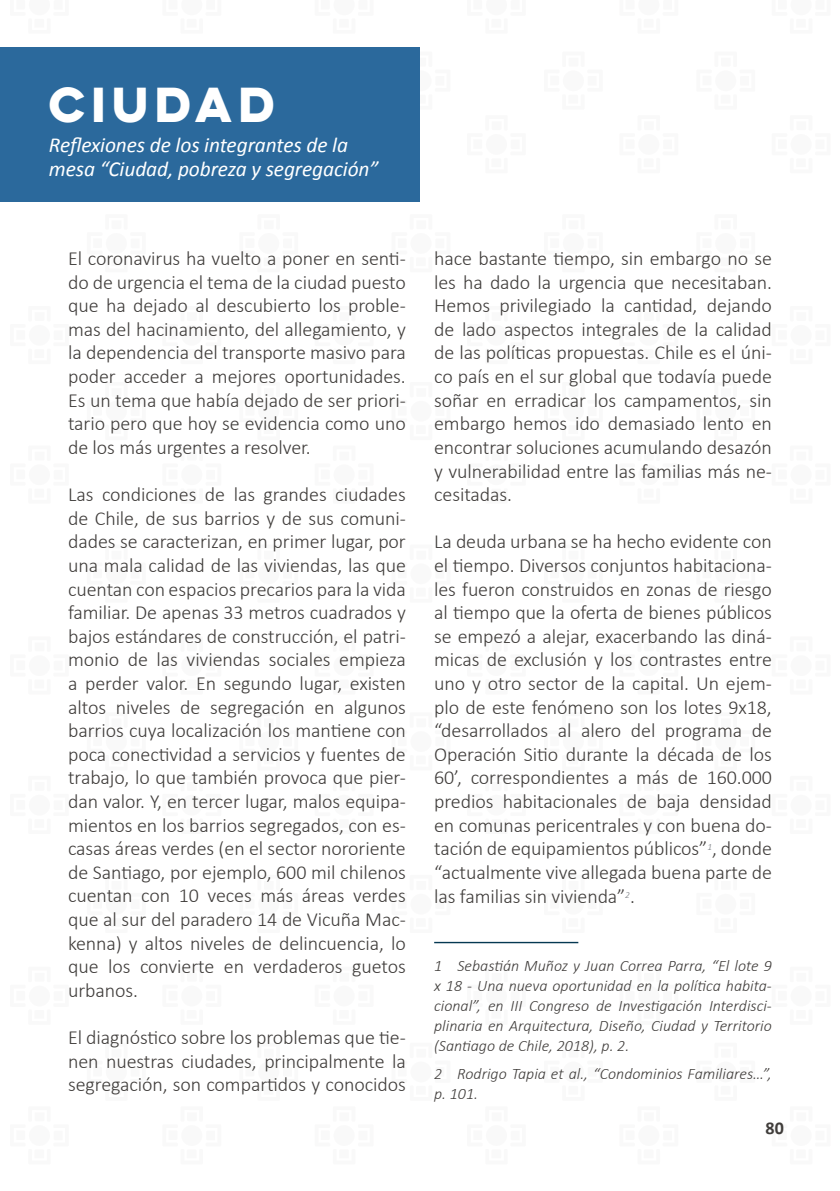
<style>
.page{position:relative;width:840px;height:1191px;background:#fff}
.page>*{position:absolute;margin:0;border:0;box-sizing:border-box;transform-origin:0 0}
.t1{font:700 44px "Lulo Clean W01 One";letter-spacing:-.08em;color:#fff}
.t2{font:italic 21.4px/24px "Calibri";letter-spacing:-.005em;color:#fff}
.t3{font:300 20px/23.6px "Calibri";letter-spacing:-.005em;color:#403d3b;text-align:justify}
.t4{font:700 18px "Calibri";color:#403d3b}
.t5{font:italic 300 16px/20px "Calibri";color:#403d3b;text-align:justify}
</style>
<div class="page">
<div style="left:29px;top:1125px;width:21px;height:21px;background:#f9f9f9;border-radius:50%"></div>
<div style="left:181px;top:1125px;width:21px;height:21px;background:#f9f9f9;border-radius:50%"></div>
<div style="left:333px;top:1125px;width:21px;height:21px;background:#f9f9f9;border-radius:50%"></div>
<div style="left:485px;top:1125px;width:22px;height:21px;background:#f9f9f9;border-radius:50%"></div>
<div style="left:637px;top:1125px;width:22px;height:21px;background:#f9f9f9;border-radius:50%"></div>
<div style="left:790px;top:1125px;width:21px;height:21px;background:#f9f9f9;border-radius:50%"></div>
<div style="left:29px;top:985px;width:21px;height:21px;background:#f9f9f9;border-radius:50%"></div>
<div style="left:106px;top:1061px;width:21px;height:21px;background:#f9f9f9;border-radius:50%"></div>
<div style="left:181px;top:985px;width:21px;height:21px;background:#f9f9f9;border-radius:50%"></div>
<div style="left:258px;top:1061px;width:21px;height:21px;background:#f9f9f9;border-radius:50%"></div>
<div style="left:333px;top:985px;width:21px;height:21px;background:#f9f9f9;border-radius:50%"></div>
<div style="left:410px;top:1061px;width:21px;height:21px;background:#f9f9f9;border-radius:50%"></div>
<div style="left:485px;top:985px;width:22px;height:21px;background:#f9f9f9;border-radius:50%"></div>
<div style="left:562px;top:1061px;width:21px;height:21px;background:#f9f9f9;border-radius:50%"></div>
<div style="left:637px;top:985px;width:22px;height:21px;background:#f9f9f9;border-radius:50%"></div>
<div style="left:714px;top:1061px;width:22px;height:21px;background:#f9f9f9;border-radius:50%"></div>
<div style="left:790px;top:985px;width:21px;height:21px;background:#f9f9f9;border-radius:50%"></div>
<div style="left:106px;top:893px;width:21px;height:21px;background:#f9f9f9;border-radius:50%"></div>
<div style="left:258px;top:893px;width:21px;height:21px;background:#f9f9f9;border-radius:50%"></div>
<div style="left:410px;top:893px;width:21px;height:21px;background:#f9f9f9;border-radius:50%"></div>
<div style="left:562px;top:893px;width:21px;height:21px;background:#f9f9f9;border-radius:50%"></div>
<div style="left:714px;top:893px;width:22px;height:21px;background:#f9f9f9;border-radius:50%"></div>
<div style="left:29px;top:794px;width:21px;height:21px;background:#f9f9f9;border-radius:50%"></div>
<div style="left:181px;top:794px;width:21px;height:21px;background:#f9f9f9;border-radius:50%"></div>
<div style="left:333px;top:794px;width:21px;height:21px;background:#f9f9f9;border-radius:50%"></div>
<div style="left:485px;top:794px;width:22px;height:21px;background:#f9f9f9;border-radius:50%"></div>
<div style="left:637px;top:794px;width:22px;height:21px;background:#f9f9f9;border-radius:50%"></div>
<div style="left:790px;top:794px;width:21px;height:21px;background:#f9f9f9;border-radius:50%"></div>
<div style="left:29px;top:655px;width:21px;height:21px;background:#f9f9f9;border-radius:50%"></div>
<div style="left:106px;top:731px;width:21px;height:21px;background:#f9f9f9;border-radius:50%"></div>
<div style="left:181px;top:655px;width:21px;height:21px;background:#f9f9f9;border-radius:50%"></div>
<div style="left:258px;top:731px;width:21px;height:21px;background:#f9f9f9;border-radius:50%"></div>
<div style="left:333px;top:655px;width:21px;height:21px;background:#f9f9f9;border-radius:50%"></div>
<div style="left:410px;top:731px;width:21px;height:21px;background:#f9f9f9;border-radius:50%"></div>
<div style="left:485px;top:655px;width:22px;height:21px;background:#f9f9f9;border-radius:50%"></div>
<div style="left:562px;top:731px;width:21px;height:21px;background:#f9f9f9;border-radius:50%"></div>
<div style="left:637px;top:655px;width:22px;height:21px;background:#f9f9f9;border-radius:50%"></div>
<div style="left:714px;top:731px;width:22px;height:21px;background:#f9f9f9;border-radius:50%"></div>
<div style="left:790px;top:655px;width:21px;height:21px;background:#f9f9f9;border-radius:50%"></div>
<div style="left:106px;top:563px;width:21px;height:21px;background:#f9f9f9;border-radius:50%"></div>
<div style="left:258px;top:563px;width:21px;height:21px;background:#f9f9f9;border-radius:50%"></div>
<div style="left:410px;top:563px;width:21px;height:21px;background:#f9f9f9;border-radius:50%"></div>
<div style="left:562px;top:563px;width:21px;height:21px;background:#f9f9f9;border-radius:50%"></div>
<div style="left:714px;top:563px;width:22px;height:21px;background:#f9f9f9;border-radius:50%"></div>
<div style="left:29px;top:464px;width:21px;height:21px;background:#f9f9f9;border-radius:50%"></div>
<div style="left:181px;top:464px;width:21px;height:21px;background:#f9f9f9;border-radius:50%"></div>
<div style="left:333px;top:464px;width:21px;height:21px;background:#f9f9f9;border-radius:50%"></div>
<div style="left:485px;top:464px;width:22px;height:21px;background:#f9f9f9;border-radius:50%"></div>
<div style="left:637px;top:464px;width:22px;height:21px;background:#f9f9f9;border-radius:50%"></div>
<div style="left:790px;top:464px;width:21px;height:21px;background:#f9f9f9;border-radius:50%"></div>
<div style="left:29px;top:325px;width:21px;height:21px;background:#f9f9f9;border-radius:50%"></div>
<div style="left:106px;top:401px;width:21px;height:21px;background:#f9f9f9;border-radius:50%"></div>
<div style="left:181px;top:325px;width:21px;height:21px;background:#f9f9f9;border-radius:50%"></div>
<div style="left:258px;top:401px;width:21px;height:21px;background:#f9f9f9;border-radius:50%"></div>
<div style="left:333px;top:325px;width:21px;height:21px;background:#f9f9f9;border-radius:50%"></div>
<div style="left:410px;top:401px;width:21px;height:21px;background:#f9f9f9;border-radius:50%"></div>
<div style="left:485px;top:325px;width:22px;height:21px;background:#f9f9f9;border-radius:50%"></div>
<div style="left:562px;top:401px;width:21px;height:21px;background:#f9f9f9;border-radius:50%"></div>
<div style="left:637px;top:325px;width:22px;height:21px;background:#f9f9f9;border-radius:50%"></div>
<div style="left:714px;top:401px;width:22px;height:21px;background:#f9f9f9;border-radius:50%"></div>
<div style="left:790px;top:325px;width:21px;height:21px;background:#f9f9f9;border-radius:50%"></div>
<div style="left:106px;top:233px;width:21px;height:21px;background:#f9f9f9;border-radius:50%"></div>
<div style="left:258px;top:233px;width:21px;height:21px;background:#f9f9f9;border-radius:50%"></div>
<div style="left:410px;top:233px;width:21px;height:21px;background:#f9f9f9;border-radius:50%"></div>
<div style="left:562px;top:233px;width:21px;height:21px;background:#f9f9f9;border-radius:50%"></div>
<div style="left:714px;top:233px;width:22px;height:21px;background:#f9f9f9;border-radius:50%"></div>
<div style="left:485px;top:134px;width:22px;height:21px;background:#f9f9f9;border-radius:50%"></div>
<div style="left:637px;top:134px;width:22px;height:21px;background:#f9f9f9;border-radius:50%"></div>
<div style="left:790px;top:134px;width:21px;height:21px;background:#f9f9f9;border-radius:50%"></div>
<div style="left:410px;top:70px;width:21px;height:21px;background:#f9f9f9;border-radius:50%"></div>
<div style="left:562px;top:70px;width:21px;height:21px;background:#f9f9f9;border-radius:50%"></div>
<div style="left:714px;top:70px;width:22px;height:21px;background:#f9f9f9;border-radius:50%"></div>
<div style="left:0;top:48px;width:420px;height:154px;background:#2b699c"></div>
<hr style="left:434px;top:942px;width:144px;height:1px;background:#053852">
<h1 class="t1" style="left:49px;top:72px;width:237px">Ciudad</h1>
<p class="t2" style="left:49px;top:132px;width:331px">Reflexiones de los integrantes de la mesa “Ciudad, pobreza y segregación”</p>
<p class="t3" style="left:68px;top:246px;width:339px">El coronavirus ha vuelto a poner en senti&shy;do de urgencia el tema de la ciudad puesto que ha dejado al descubierto los proble&shy;mas del hacinamiento, del allegamiento, y la dependencia del transporte masivo para poder acceder a mejores oportunidades.<br>Es un tema que había dejado de ser priori&shy;tario pero que hoy se evidencia como uno de los más urgentes a resolver.</p>
<p class="t3" style="left:68px;top:482px;width:339px">Las condiciones de las grandes ciudades de Chile, de sus barrios y de sus comuni&shy;dades se caracterizan, en primer lugar, por una mala calidad de las viviendas, las que cuentan con espacios precarios para la vida familiar. De apenas 33 metros cuadrados y bajos estándares de construcción, el patri&shy;monio de las viviendas sociales empieza a perder valor. En segundo lugar, existen altos niveles de segregación en algunos barrios cuya localización los mantiene con poca conectividad a servicios y fuentes de trabajo, lo que también provoca que pier&shy;dan valor. Y, en tercer lugar, malos equipa&shy;mientos en los barrios segregados, con es&shy;casas áreas verdes (en el sector nororiente de Santiago, por ejemplo, 600 mil chilenos cuentan con 10 veces más áreas verdes que al sur del paradero 14 de Vicuña Mac&shy;kenna) y altos niveles de delincuencia, lo que los convierte en verdaderos guetos urbanos.</p>
<p class="t3" style="left:68px;top:1025px;width:339px">El diagnóstico sobre los problemas que tie&shy;nen nuestras ciudades, principalmente la segregación, son compartidos y conocidos</p>
<p class="t3" style="left:434px;top:246px;width:339px">hace bastante tiempo, sin embargo no se les ha dado la urgencia que necesitaban.<br>Hemos privilegiado la cantidad, dejando de lado aspectos integrales de la calidad de las políticas propuestas. Chile es el úni&shy;co país en el sur global que todavía puede soñar en erradicar los campamentos, sin embargo hemos ido demasiado lento en encontrar soluciones acumulando desazón y vulnerabilidad entre las familias más ne&shy;cesitadas.</p>
<p class="t3" style="left:434px;top:529px;width:339px">La deuda urbana se ha hecho evidente con el tiempo. Diversos conjuntos habitaciona&shy;les fueron construidos en zonas de riesgo al tiempo que la oferta de bienes públicos se empezó a alejar, exacerbando las diná&shy;micas de exclusión y los contrastes entre uno y otro sector de la capital. Un ejem&shy;plo de este fenómeno son los lotes 9x18, “desarrollados al alero del programa de Operación Sitio durante la década de los 60’, correspondientes a más de 160.000 predios habitacionales de baja densidad en comunas pericentrales y con buena do&shy;tación de equipamientos públicos”<sup>1</sup>, donde “actualmente vive allegada buena parte de las familias sin vivienda”<sup>2</sup>.</p>
<p class="t5" style="left:434px;top:955px;width:339px">1 Sebastián Muñoz y Juan Correa Parra, “El lote 9 x 18 - Una nueva oportunidad en la política habita&shy;cional”, en III Congreso de Investigación Interdisci&shy;plinaria en Arquitectura, Diseño, Ciudad y Territorio (Santiago de Chile, 2018), p. 2.</p>
<p class="t5" style="left:434px;top:1064px;width:339px">2 Rodrigo Tapia et al., “Condominios Familiares…”, p. 101.</p>
<p class="t4" style="left:765px;top:1116px;width:20px">80</p>
</div>
